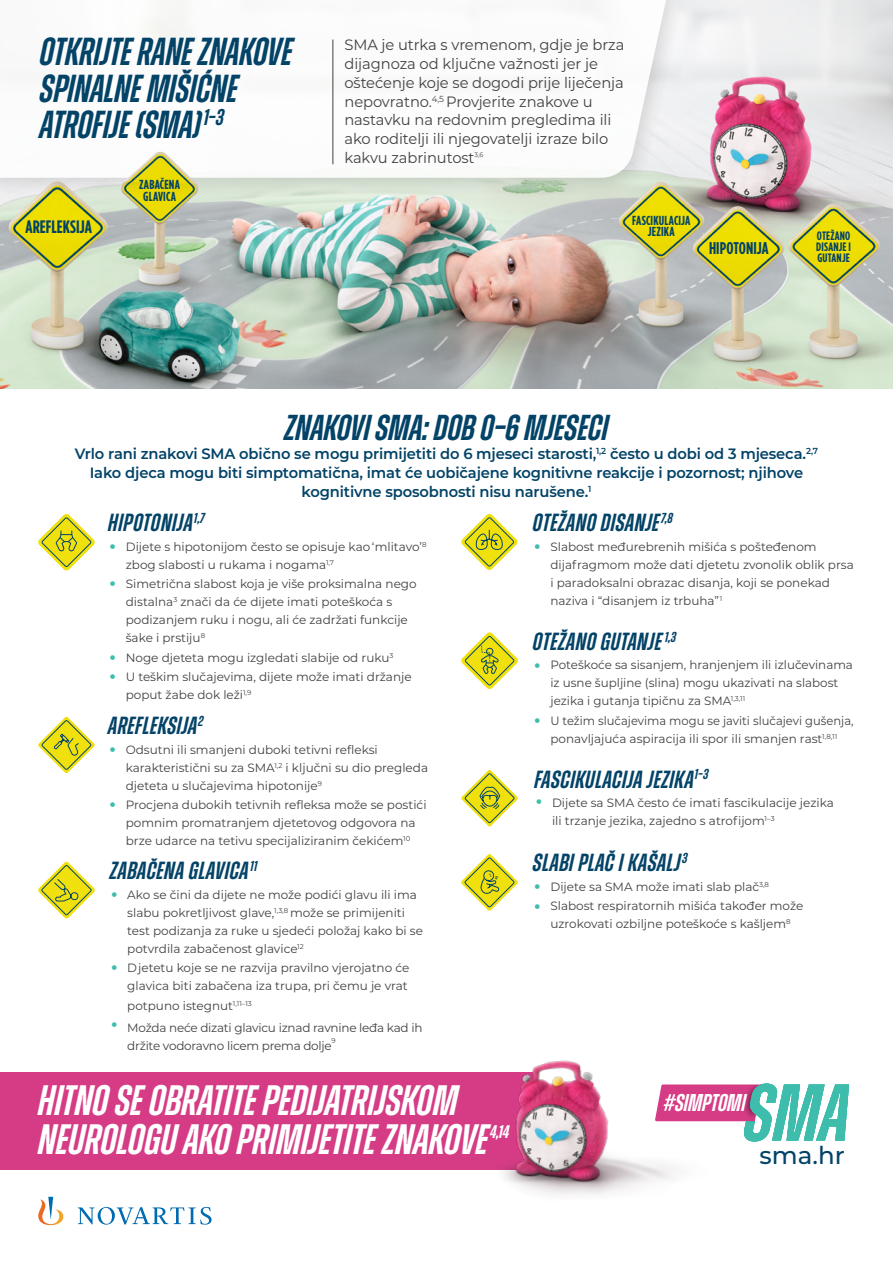
<style>
.page{position:relative;width:893px;height:1263px;background:#fff}
.page>*{position:absolute;margin:0;border:0;box-sizing:border-box;transform-origin:0 0}
.t1{font:italic 600 42.45px/38.7px "Zuume Cut";color:#fff}
.t2{font:italic 600 39px/36.3px "Zuume Cut";color:#034367}
.t3{font:italic 600 36px "Zuume Cut";color:#034367}
.t4{font:italic 600 24.75px "Zuume Cut";letter-spacing:.02em;color:#034367}
.t5{font:500 24.6px "Montserrat";color:#034367}
.t6{font:italic 600 24.3px "Zuume Cut";color:#fff}
.t7{font:italic 600 18.15px "Zuume Cut";color:#fff}
.t8{font:700 18px "Gotham Condensed";color:#034367}
.t9{font:700 16.95px "Gotham Condensed";letter-spacing:.005em;color:#034367}
.t10{font:15px/18.9px "Montserrat";letter-spacing:-.005em;color:#414042}
.t11{font:600 15px/18.9px "Montserrat";letter-spacing:-.01em;color:#034367;text-align:center}
.t12{font:700 13.05px/12px "Gotham Condensed";letter-spacing:.015em;color:#034367;text-align:center}
.t13{font:700 12.15px/10.9px "Gotham Condensed";letter-spacing:.015em;color:#034367;text-align:justify}
.t14{font:12px/18px "Montserrat";color:#414042}
.t15{font:12px/18px "Montserrat";color:#414042;text-align:center;scale:.96 1}
.t16{font:12px/18px "Montserrat";letter-spacing:-.02em;color:#414042}
.t17{font:7.05px "Montserrat";color:#414042}
.t18{font:6.6px "Montserrat";color:#414042}
.s1{font-size:30.75px;color:#3ebdad}
</style>
<div class="page">
<img style="left:0;top:0;width:893px;height:388px">
<div style="left:0;top:0;width:722px;height:199px;background:#231f20;opacity:.17"></div>
<svg style="left:0;top:0;width:702px;height:178px"></svg>
<hr style="left:333px;top:40px;width:1px;height:124px;background:#414042">
<img style="left:123px;top:152px;width:74px;height:32px">
<svg style="left:777px;top:1084px;width:72px;height:57px"></svg>
<svg style="left:38px;top:1197px;width:174px;height:28px"></svg>
<div style="left:0;top:1072px;width:535px;height:97px;background:#d53c85"></div>
<svg style="left:38px;top:514px;width:57px;height:56px"></svg>
<svg style="left:38px;top:717px;width:57px;height:56px"></svg>
<svg style="left:461px;top:770px;width:57px;height:56px"></svg>
<svg style="left:461px;top:854px;width:57px;height:57px"></svg>
<svg style="left:461px;top:514px;width:56px;height:56px"></svg>
<svg style="left:461px;top:632px;width:57px;height:57px"></svg>
<img style="left:455px;top:1060px;width:322px;height:135px">
<svg style="left:38px;top:862px;width:57px;height:56px"></svg>
<h2 class="t2" style="left:40px;top:34px;width:254px">OTKRIJTE RANE ZNAKOVE<br>SPINALNE MIŠIĆNE<br>ATROFIJE (SMA) <sup>1–3</sup></h2>
<h3 class="t8" style="left:25px;top:216px;width:68px">AREFLEKSIJA</h3>
<p class="t12" style="left:139px;top:178px;width:42px">ZABAČENA<br>GLAVICA</p>
<p class="t10" style="left:344px;top:35px;width:281px">SMA je utrka s vremenom, gdje je brza dijagnoza od ključne važnosti jer je oštećenje koje se dogodi prije liječenja nepovratno.<sup>4,5</sup> Provjerite znakove u nastavku na redovnim pregledima ili ako roditelji ili njegovatelji izraze bilo kakvu zabrinutost</p>
<p class="t18" style="left:474px;top:150px;width:10px">3,6</p>
<p class="t12" style="left:632px;top:214px;width:60px;line-height:11.4px">FASCIKULACIJA<br>JEZIKA</p>
<h3 class="t9" style="left:709px;top:238px;width:61px">HIPOTONIJA</h3>
<p class="t13" style="left:816px;top:230px;width:36px">OTEŽANO DISANJE I GUTANJE</p>
<h3 class="t3" style="left:285px;top:409px;width:325px">ZNAKOVI SMA: DOB 0–6 MJESECI</h3>
<p class="t11" style="left:75px;top:443px;width:745px">Vrlo rani znakovi SMA obično se mogu primijetiti do 6 mjeseci starosti,<sup>1,2</sup> često u dobi od 3 mjeseca.<sup>2,7<br></sup>Iako djeca mogu biti simptomatična, imat će uobičajene kognitivne reakcije i pozornost; njihove kognitivne sposobnosti nisu narušene.<sup>1</sup></p>
<h3 class="t4" style="left:108px;top:510px;width:98px">HIPOTONIJa<sup>1,7</sup></h3>
<p class="t14" style="left:126px;top:537px;width:302px;text-indent:-18px"><span class="s1">•</span> Dijete s hipotonijom često se opisuje kao ‘mlitavo’<sup>8 </sup>zbog slabosti u rukama i nogama<sup>1,7</sup></p>
<p class="t14" style="left:126px;top:575px;width:292px;text-indent:-18px"><span class="s1">•</span> Simetrična slabost koja je više proksimalna nego distalna<sup>3</sup> znači da će dijete imati poteškoća s podizanjem ruku i nogu, ali će zadržati funkcije šake i prstiju<sup>8</sup></p>
<p class="t14" style="left:108px;top:648px;width:287px"><span class="s1">•</span> Noge djeteta mogu izgledati slabije od ruku<sup>3</sup></p>
<p class="t14" style="left:126px;top:668px;width:287px;text-indent:-18px"><span class="s1">•</span> U teškim slučajevima, dijete može imati držanje poput žabe dok leži<sup>1,9</sup></p>
<h3 class="t4" style="left:108px;top:713px;width:97px">AREFLEKSIJA <sup>2</sup></h3>
<p class="t14" style="left:126px;top:740px;width:304px;text-indent:-18px"><span class="s1">•</span> Odsutni ili smanjeni duboki tetivni refleksi karakteristični su za SMA<sup>1,2</sup> i ključni su dio pregleda djeteta u slučajevima hipotonije<sup>9</sup></p>
<p class="t14" style="left:108px;top:795px;width:320px;text-align:center"><span class="s1">•</span> Procjena dubokih tetivnih refleksa može se postići pomnim promatranjem djetetovog odgovora na brze udarce na tetivu specijaliziranim čekićem<sup>10</sup></p>
<h3 class="t4" style="left:110px;top:858px;width:149px">ZABAČENA GLAVICA <sup>11</sup></h3>
<p class="t14" style="left:127px;top:885px;width:297px;text-indent:-18px"><span class="s1">•</span> Ako se čini da dijete ne može podići glavu ili ima slabu pokretljivost glave,<sup>1,3,8</sup> može se primijeniti test podizanja za ruke u sjedeći položaj kako bi se potvrdila zabačenost glavice<sup>12</sup></p>
<p class="t14" style="left:110px;top:958px;width:301px;text-align:right"><span class="s1">•</span> Djetetu koje se ne razvija pravilno vjerojatno će glavica biti zabačena iza trupa, pri čemu je vrat</p>
<p class="t14" style="left:127px;top:996px;width:126px">potpuno istegnut<sup>1,11–13</sup></p>
<p class="t16" style="left:127px;top:1018px;width:297px;text-indent:-18px"><span class="s1">•</span> Možda neće dizati glavicu iznad ravnine leđa kad ih držite vodoravno licem prema dolje</p>
<p class="t17" style="left:332px;top:1036px;width:6px">9</p>
<h1 class="t1" style="left:38px;top:1082px;width:451px">HITNO SE OBRATITE PEDIJATRIJSKOM<br>NEUROLOGU AKO PRIMIJETITE ZNAKOVE</h1>
<h3 class="t7" style="left:490px;top:1122px;width:21px">4,14</h3>
<h3 class="t4" style="left:533px;top:510px;width:141px">OTEŽANO DISANJE <sup>7,8</sup></h3>
<p class="t14" style="left:550px;top:537px;width:305px;text-indent:-18px"><span class="s1">•</span> Slabost međurebrenih mišića s pošteđenom dijafragmom može dati djetetu zvonolik oblik prsa i paradoksalni obrazac disanja, koji se ponekad naziva i “disanjem iz trbuha”<sup>1</sup></p>
<h3 class="t4" style="left:533px;top:628px;width:145px">OTEŽANO GUTANJE <sup>1,3</sup></h3>
<p class="t14" style="left:550px;top:656px;width:304px;text-indent:-18px"><span class="s1">•</span> Poteškoće sa sisanjem, hranjenjem ili izlučevinama iz usne šupljine (slina) mogu ukazivati na slabost jezika i gutanja tipičnu za SMA<sup>1,3,11</sup></p>
<p class="t15" style="left:533px;top:711px;width:336px"><span class="s1">•</span> U težim slučajevima mogu se javiti slučajevi gušenja, ponavljajuća aspiracija ili spor ili smanjen rast<sup>1,8,11</sup></p>
<h3 class="t4" style="left:534px;top:766px;width:175px">FASCIKULACIJA JEZIKA <sup>1–3</sup></h3>
<p class="t14" style="left:552px;top:793px;width:283px;text-indent:-18px"><span class="s1">•</span> Dijete sa SMA često će imati fascikulacije jezika ili trzanje jezika, zajedno s atrofijom<sup>1–3</sup></p>
<h3 class="t4" style="left:533px;top:850px;width:156px">SLABI PLAČ I KAŠALJ <sup>3</sup></h3>
<p class="t14" style="left:533px;top:877px;width:238px"><span class="s1">•</span> Dijete sa SMA može imati slab plač<sup>3,8</sup></p>
<p class="t14" style="left:533px;top:897px;width:272px;text-align:center"><span class="s1">•</span> Slabost respiratornih mišića također može uzrokovati ozbiljne poteškoće s kašljem<sup>8</sup></p>
<h3 class="t6" style="left:675px;top:1090px;width:72px">SIMPTOMI</h3>
<h3 class="t5" style="left:760px;top:1138px;width:87px">sma.hr</h3>
</div>
